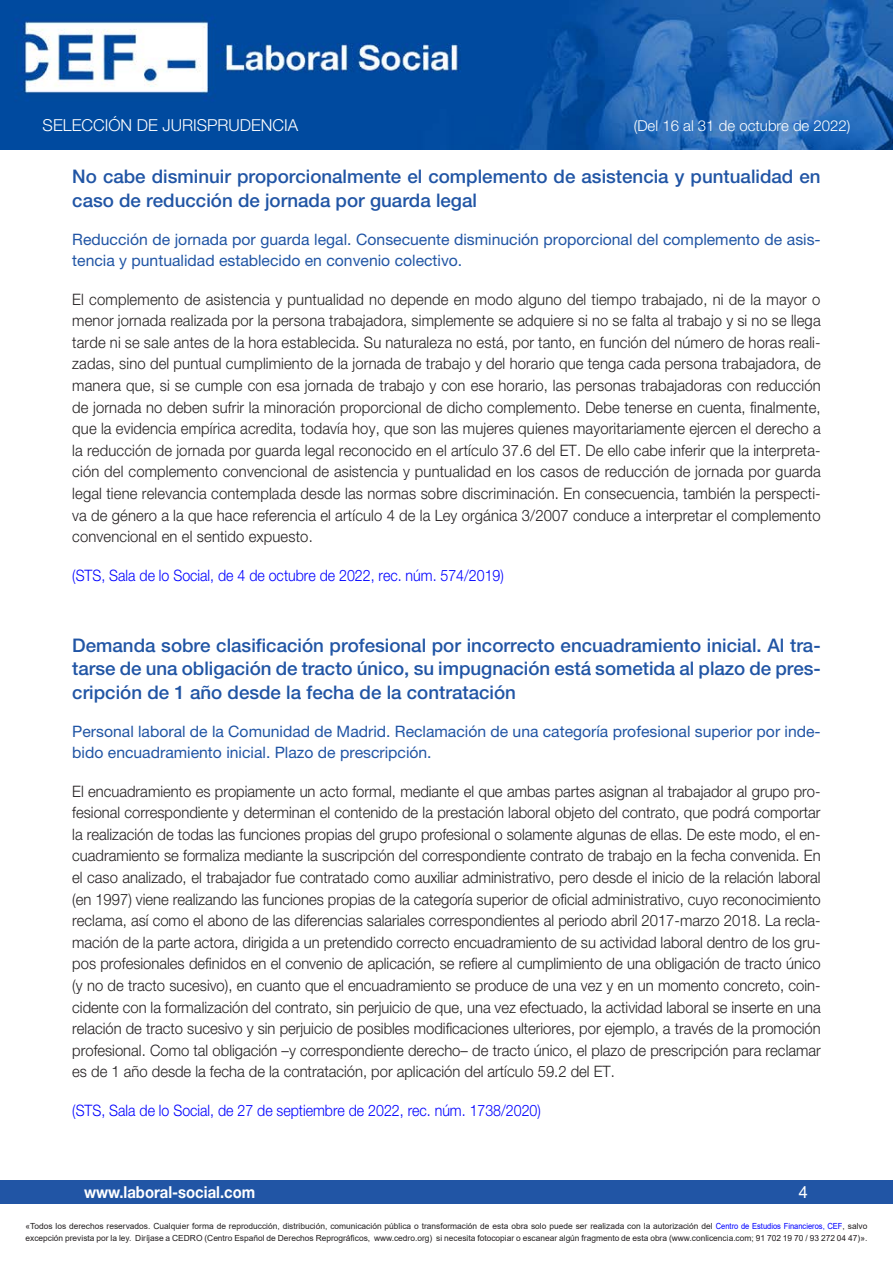
<style>
.page{position:relative;width:893px;height:1263px;background:#fff}
.page>*{position:absolute;margin:0;border:0;box-sizing:border-box;transform-origin:0 0}
.Cabecera_nuevo{font:500 18.75px/23.9px "Helvetica Neue LT Std";color:#2155a5}
.t1{font:300 16.5px "Helvetica Neue LT Std";color:#fff}
.t2{font:700 16.5px "Helvetica Neue LT Std";color:#fff;scale:.9 1}
.t3{font:16.5px "Arial";color:#fff}
.Contenido_nuevo{font:300 15.75px/21.6px "Helvetica Neue LT Std";letter-spacing:.005em;color:#231f20;text-align:justify;scale:.94 1}
.Subcabecera{font:15.75px/20.9px "Helvetica Neue LT Std";color:#2155a5}
.Contenido_nuevo-2{font:300 15.75px "Helvetica Neue LT Std";color:#00f;scale:.9 1}
.t4{font:300 15px "Helvetica Neue LT Std";color:#fff}
.t5{font:8.4px/12px "Arial";color:#231f20}
.s1{color:#00f}
</style>
<div class="page">
<div style="left:0;top:1180px;width:893px;height:23px;background:#2155a5"></div>
<img style="left:0;top:0;width:893px;height:149px">
<p class="t1" style="left:43px;top:115px;width:257px">SELECCIÓN DE JURISPRUDENCIA</p>
<p class="t4" style="left:634px;top:117px;width:218px">(Del 16 al 31 de octubre de 2022)</p>
<p class="Cabecera_nuevo" style="left:72px;top:165px;width:750px">No cabe disminuir proporcionalmente el complemento de asistencia y puntualidad en caso de reducción de jornada por guarda legal</p>
<p class="Subcabecera" style="left:72px;top:229px;width:750px">Reducción de jornada por guarda legal. Consecuente disminución proporcional del complemento de asis&shy;tencia y puntualidad establecido en convenio colectivo.</p>
<p class="Contenido_nuevo" style="left:72px;top:288px;width:798px">El complemento de asistencia y puntualidad no depende en modo alguno del tiempo trabajado, ni de la mayor o menor jornada realizada por la persona trabajadora, simplemente se adquiere si no se falta al trabajo y si no se llega tarde ni se sale antes de la hora establecida. Su naturaleza no está, por tanto, en función del número de horas reali&shy;zadas, sino del puntual cumplimiento de la jornada de trabajo y del horario que tenga cada persona trabajadora, de manera que, si se cumple con esa jornada de trabajo y con ese horario, las personas trabajadoras con reducción de jornada no deben sufrir la minoración proporcional de dicho complemento. Debe tenerse en cuenta, finalmente, que la evidencia empírica acredita, todavía hoy, que son las mujeres quienes mayoritariamente ejercen el derecho a la reducción de jornada por guarda legal reconocido en el artículo 37.6 del ET. De ello cabe inferir que la interpreta&shy;ción del complemento convencional de asistencia y puntualidad en los casos de reducción de jornada por guarda legal tiene relevancia contemplada desde las normas sobre discriminación. En consecuencia, también la perspecti&shy;va de género a la que hace referencia el artículo 4 de la Ley orgánica 3/2007 conduce a interpretar el complemento convencional en el sentido expuesto.</p>
<p class="Contenido_nuevo-2" style="left:72px;top:566px;width:481px">(STS, Sala de lo Social, de 4 de octubre de 2022, rec. núm. 574/2019)</p>
<p class="Cabecera_nuevo" style="left:72px;top:633px;width:750px;text-align:justify">Demanda sobre clasificación profesional por incorrecto encuadramiento inicial. Al tra&shy;tarse de una obligación de tracto único, su impugnación está sometida al plazo de pres&shy;cripción de 1 año desde la fecha de la contratación</p>
<p class="Subcabecera" style="left:72px;top:721px;width:750px">Personal laboral de la Comunidad de Madrid. Reclamación de una categoría profesional superior por inde&shy;bido encuadramiento inicial. Plazo de prescripción.</p>
<p class="Contenido_nuevo" style="left:72px;top:780px;width:798px">El encuadramiento es propiamente un acto formal, mediante el que ambas partes asignan al trabajador al grupo pro&shy;fesional correspondiente y determinan el contenido de la prestación laboral objeto del contrato, que podrá comportar la realización de todas las funciones propias del grupo profesional o solamente algunas de ellas. De este modo, el en&shy;cuadramiento se formaliza mediante la suscripción del correspondiente contrato de trabajo en la fecha convenida. En el caso analizado, el trabajador fue contratado como auxiliar administrativo, pero desde el inicio de la relación laboral (en 1997) viene realizando las funciones propias de la categoría superior de oficial administrativo, cuyo reconocimiento reclama, así como el abono de las diferencias salariales correspondientes al periodo abril 2017-marzo 2018. La recla&shy;mación de la parte actora, dirigida a un pretendido correcto encuadramiento de su actividad laboral dentro de los gru&shy;pos profesionales definidos en el convenio de aplicación, se refiere al cumplimiento de una obligación de tracto único (y no de tracto sucesivo), en cuanto que el encuadramiento se produce de una vez y en un momento concreto, coin&shy;cidente con la formalización del contrato, sin perjuicio de que, una vez efectuado, la actividad laboral se inserte en una relación de tracto sucesivo y sin perjuicio de posibles modificaciones ulteriores, por ejemplo, a través de la promoción profesional. Como tal obligación –y correspondiente derecho– de tracto único, el plazo de prescripción para reclamar es de 1 año desde la fecha de la contratación, por aplicación del artículo 59.2 del ET.</p>
<p class="Contenido_nuevo-2" style="left:72px;top:1101px;width:522px">(STS, Sala de lo Social, de 27 de septiembre de 2022, rec. núm. 1738/2020)</p>
<p class="t2" style="left:84px;top:1182px;width:192px">www.laboral-social.com</p>
<p class="t3" style="left:799px;top:1180px;width:11px">4</p>
<p class="t5" style="left:26px;top:1220px;width:843px">«Todos los derechos reservados. Cualquier forma de reproducción, distribución, comunicación pública o transformación de esta obra solo puede ser realizada con la autorización del <span class="s1">Centro de Estudios Financieros, CEF</span>, salvo excepción prevista por la ley. Diríjase a CEDRO (Centro Español de Derechos Reprográficos, www.cedro.org) si necesita fotocopiar o escanear algún fragmento de esta obra (www.conlicencia.com; 91 702 19 70 / 93 272 04 47)».</p>
</div>
